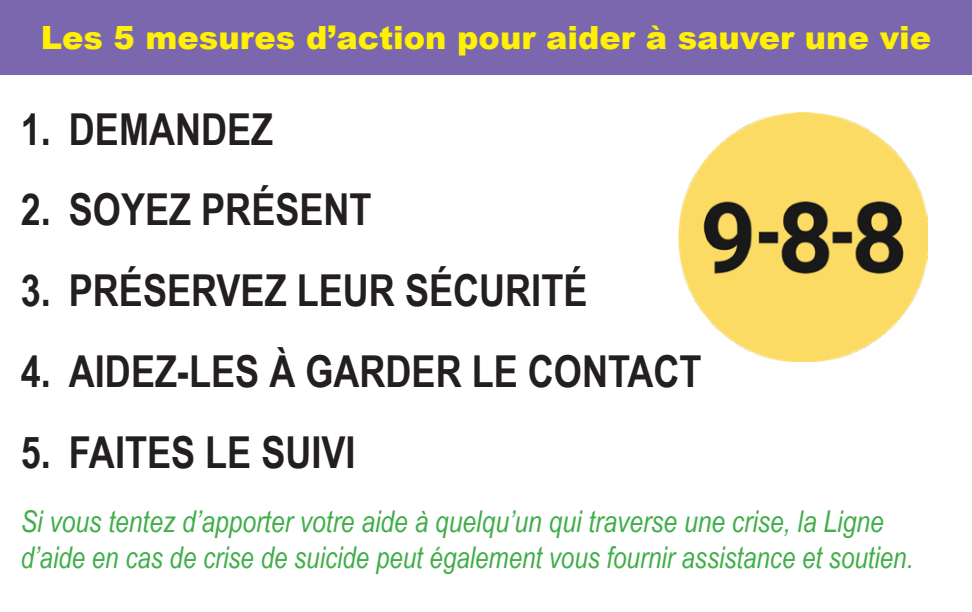
<style>
.page{position:relative;width:972px;height:612px;background:#fff}
.page>*{position:absolute;margin:0;border:0;box-sizing:border-box;transform-origin:0 0}
.t1{font:700 44px "Arial Narrow";color:#231f20}
.t2{font:900 32px "Arial";color:#fff101}
.t3{font:italic 30px/36px "Arial Narrow";color:#40ae49}
</style>
<div class="page">
<div style="left:0;top:0;width:972px;height:75px;background:#7a67ae"></div>
<img style="left:679px;top:112px;width:248px;height:249px">
<p class="t2" style="left:41px;top:14px;width:892px">Les 5 mesures d’action pour aider à sauver une vie</p>
<p class="t1" style="left:21px;top:96px;width:254px">1. DEMANDEZ</p>
<p class="t1" style="left:21px;top:177px;width:352px">2. SOYEZ PRÉSENT</p>
<p class="t1" style="left:21px;top:257px;width:568px">3. PRÉSERVEZ LEUR SÉCURITÉ</p>
<p class="t1" style="left:21px;top:338px;width:682px">4. AIDEZ-LES À GARDER LE CONTACT</p>
<p class="t1" style="left:21px;top:419px;width:336px">5. FAITES LE SUIVI</p>
<p class="t3" style="left:21px;top:503px;width:894px">Si vous tentez d’apporter votre aide à quelqu’un qui traverse une crise, la Ligne d’aide en cas de crise de suicide peut également vous fournir assistance et soutien.</p>
</div>
